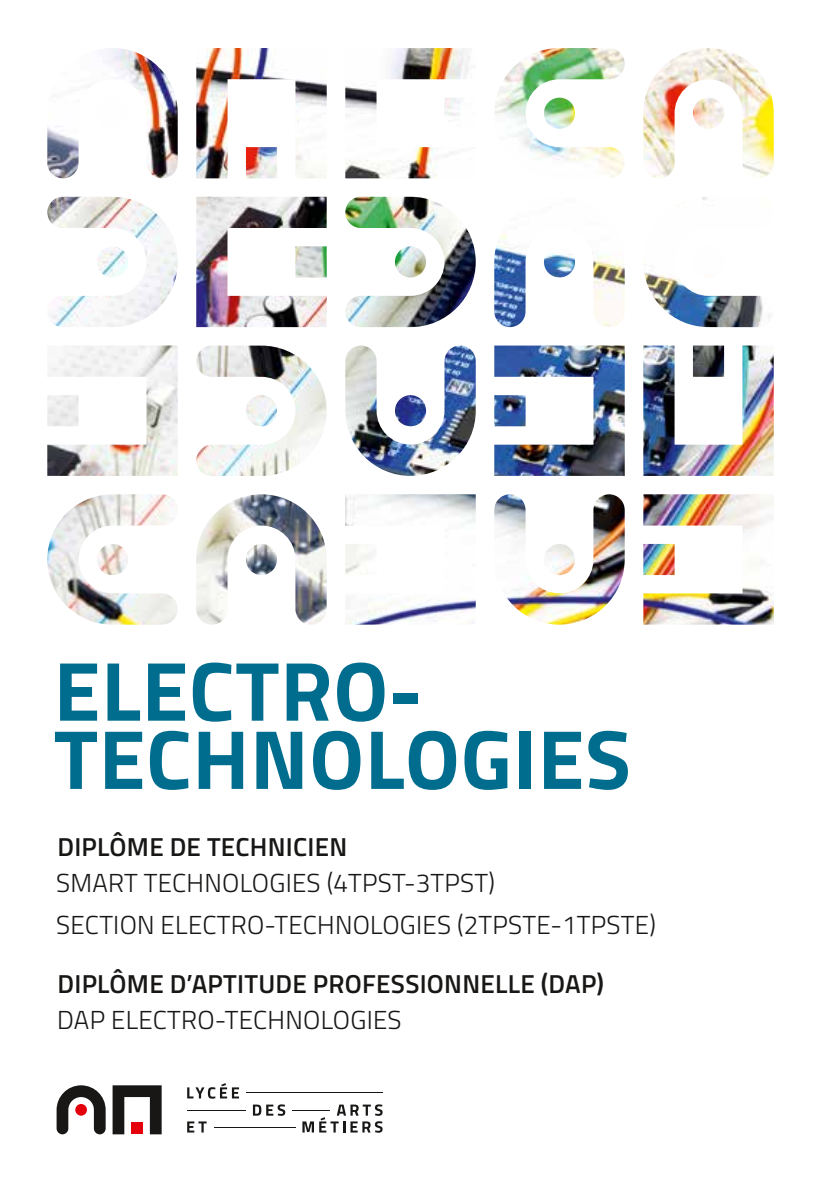
<style>
.page{position:relative;width:840px;height:1191px;background:#fff}
.page>*{position:absolute;margin:0;border:0;box-sizing:border-box;transform-origin:0 0}
.t1{font:700 84px/68.2px "Titillium Web";letter-spacing:.01em;color:#006d8f}
.t2{font:300 26px/42px "Titillium Web";letter-spacing:.01em;color:#181716}
.t3{font:600 26px "Titillium Web";letter-spacing:.01em;color:#181716}
</style>
<div class="page">
<img style="left:47px;top:327px;width:726px;height:297px">
<img style="left:47px;top:48px;width:726px;height:279px">
<svg style="left:57px;top:1085px;width:49px;height:49px"></svg>
<svg style="left:112px;top:1085px;width:49px;height:49px"></svg>
<div style="left:131px;top:1122px;width:12px;height:12px;background:#e3000b"></div>
<hr style="left:246px;top:1092px;width:136px;height:1px;background:#181716">
<hr style="left:292px;top:1109px;width:38px;height:1px;background:#181716">
<hr style="left:213px;top:1127px;width:82px;height:1px;background:#181716">
<hr style="left:187px;top:1109px;width:59px;height:1px;background:#181716">
<svg style="left:187px;top:1083px;width:52px;height:15px"></svg>
<svg style="left:253px;top:1104px;width:32px;height:11px"></svg>
<svg style="left:187px;top:1121px;width:19px;height:11px"></svg>
<svg style="left:302px;top:1104px;width:80px;height:28px"></svg>
<h1 class="t1" style="left:54px;top:655px;width:578px">ELECTRO-<br>TECHNOLOGIES</h1>
<p class="t3" style="left:57px;top:826px;width:291px">DIPLÔME DE TECHNICIEN</p>
<p class="t2" style="left:56px;top:861px;width:601px">SMART TECHNOLOGIES (4TPST-3TPST)<br>SECTION ELECTRO-TECHNOLOGIES (2TPSTE-1TPSTE)</p>
<p class="t3" style="left:57px;top:963px;width:547px">DIPLÔME D’APTITUDE PROFESSIONNELLE (DAP)</p>
<p class="t2" style="left:57px;top:998px;width:346px">DAP ELECTRO-TECHNOLOGIES</p>
</div>
